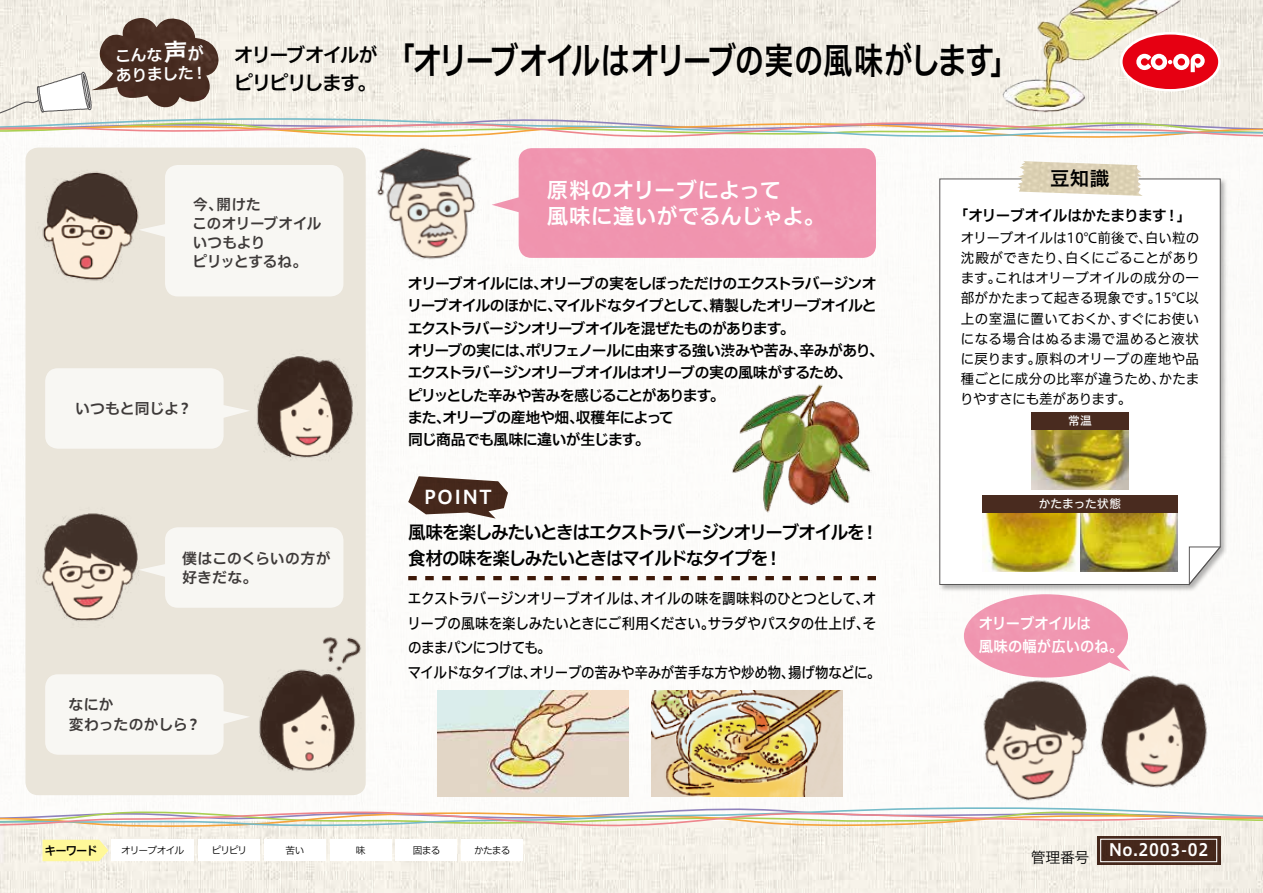
<style>
.page{position:relative;width:1263px;height:893px;background:#fff}
.page>*{position:absolute;margin:0;border:0;box-sizing:border-box;transform-origin:0 0}
.t1{font:36.15px "Hiragino UD Sans F Std W6";letter-spacing:-.055em;color:#000;scale:.8 1}
.t2{font:21.3px/26.5px "Hiragino UD Sans F Std W6";letter-spacing:.01em;color:#fff}
.t3{font:20.25px "Koburina Go Std W6";color:#000}
.t4{font:19.2px/27.6px "Hiragino UD Sans F Std W6";letter-spacing:-.055em;color:#000}
.t5{font:18.9px "Hiragino UD Sans F Std W6";letter-spacing:.05em;color:#fff}
.t6{font:18px/26.5px "Hiragino UD Sans F Std W6";letter-spacing:-.07em;color:#000}
.t7{font:16.95px "Hiragino UD Sans Std W6";letter-spacing:.05em;color:#fff;scale:.95 1}
.t8{font:15.75px/19.8px "Hiragino UD Sans F Std W6";color:#fff}
.t9{font:15.15px/22.6px "Hiragino UD Sans F Std W6";letter-spacing:.005em;color:#fff;scale:.95 1}
.t10{font:14.85px/22.4px "Hiragino UD Sans F Std W6";letter-spacing:-.055em;color:#000}
.t11{font:14.85px/24.5px "Hiragino UD Sans F Std W5";letter-spacing:-.02em;color:#000;scale:.91 1}
.t12{font:14.85px/19.2px "Hiragino UD Sans F Std W6";letter-spacing:-.005em;color:#3e3a39}
.t13{font:14.85px "Hiragino UD Sans F Std W5";color:#000;scale:.91 1}
.t14{font:14.85px "Hiragino UD Sans F Std W6";letter-spacing:-.03em;color:#000}
.t15{font:14.85px "Hiragino UD Sans F Std W3";color:#000}
.t16{font:13.8px/20.2px "Hiragino UD Sans F Std W4";color:#000}
.t17{font:13.8px/20.2px "Hiragino UD Sans F Std W4";letter-spacing:.02em;color:#000}
.t18{font:13.8px "Hiragino UD Sans F Std W4";letter-spacing:.035em;color:#000}
.t19{font:13.8px "Hiragino UD Sans F Std W4";letter-spacing:-.03em;color:#000}
.t20{font:11.7px "Hiragino UD Sans F Std W5";letter-spacing:.005em;color:#fff}
.t21{font:11.7px "Hiragino UD Sans F Std W6";letter-spacing:-.08em;color:#000;scale:.96 1}
.t22{font:9.75px "Hiragino UD Sans F Std W3";letter-spacing:-.095em;color:#000}
.s1{font-size:23.7px}
.s2{font-size:16.8px}
</style>
<div class="page">
<img style="left:0;top:0;width:1263px;height:893px">
<div style="left:0;top:128px;width:1263px;height:693px;background:#fff"></div>
<img style="left:0;top:807px;width:1263px;height:20px">
<div style="left:26px;top:148px;width:340px;height:647px;background:#eae5da;border-radius:13px"></div>
<svg style="left:147px;top:165px;width:196px;height:131px;background:#f6f5f0"></svg>
<svg style="left:43px;top:840px;width:65px;height:21px"></svg>
<div style="left:111px;top:840px;width:83px;height:21px;background:#fff"></div>
<div style="left:198px;top:840px;width:62px;height:21px;background:#fff"></div>
<div style="left:264px;top:840px;width:61px;height:21px;background:#fff"></div>
<div style="left:330px;top:840px;width:61px;height:21px;background:#fff"></div>
<div style="left:396px;top:840px;width:61px;height:21px;background:#fff"></div>
<div style="left:461px;top:840px;width:62px;height:21px;background:#fff"></div>
<img style="left:91px;top:13px;width:128px;height:41px">
<svg style="left:408px;top:476px;width:100px;height:43px"></svg>
<svg style="left:408px;top:576px;width:468px;height:4px"></svg>
<img style="left:363px;top:146px;width:137px;height:114px">
<svg style="left:1120px;top:32px;width:101px;height:60px"></svg>
<div style="left:1122px;top:35px;width:96px;height:54px;background:#e60012;border-radius:50%"></div>
<svg style="left:0;top:54px;width:1263px;height:84px;background:#e4dcd2"></svg>
<div style="left:1097px;top:836px;width:123px;height:29px;background:#492b1f"></div>
<div style="left:1100px;top:839px;width:117px;height:23px;border:1px solid #fff"></div>
<svg style="left:45px;top:674px;width:204px;height:81px;background:#f6f4ef"></svg>
<div style="left:45px;top:368px;width:192px;height:81px;background:#f8f7f3"></div>
<svg style="left:150px;top:527px;width:193px;height:81px;background:#f6f5f0"></svg>
<img style="left:964px;top:594px;width:164px;height:63px">
<img style="left:322px;top:637px;width:39px;height:24px">
<div style="left:938px;top:177px;width:290px;height:415px;background:#000;opacity:.3"></div>
<svg style="left:939px;top:179px;width:282px;height:406px"></svg>
<img style="left:1017px;top:161px;width:126px;height:35px">
<svg style="left:1189px;top:547px;width:32px;height:38px"></svg>
<img style="left:992px;top:0;width:191px;height:119px">
<img style="left:732px;top:384px;width:139px;height:129px">
<img style="left:42px;top:171px;width:105px;height:110px">
<img style="left:237px;top:354px;width:116px;height:107px">
<img style="left:1073px;top:652px;width:161px;height:156px">
<img style="left:38px;top:513px;width:112px;height:108px">
<img style="left:959px;top:657px;width:152px;height:160px">
<img style="left:259px;top:661px;width:96px;height:110px">
<img style="left:437px;top:691px;width:192px;height:106px">
<img style="left:651px;top:691px;width:192px;height:106px">
<img style="left:1031px;top:429px;width:98px;height:60px">
<div style="left:1031px;top:412px;width:98px;height:17px;background:#492b1f"></div>
<img style="left:982px;top:512px;width:98px;height:60px">
<img style="left:1080px;top:512px;width:98px;height:60px">
<div style="left:982px;top:495px;width:196px;height:17px;background:#492b1f"></div>
<p class="t8" style="left:115px;top:45px;width:93px;rotate:-2deg">こんな<span class="s1">声</span><span class="s2">が</span>ありました!</p>
<p class="t4" style="left:234px;top:40px;width:145px">オリーブオイルがピリピリします。</p>
<h1 class="t1" style="left:386px;top:33px;width:793px">「オリーブオイルはオリーブの実の風味がします「</h1>
<p class="t12" style="left:193px;top:194px;width:130px">今、<br>このオリーブオイルいつもより<br>ピリッとするね。</p>
<p class="t12" style="left:216px;top:194px;width:46px">開けた</p>
<p class="t12" style="left:75px;top:398px;width:118px">いつもと同じよ?</p>
<p class="t12" style="left:182px;top:548px;width:150px">僕はこのくらいの方が好きだな。</p>
<p class="t12" style="left:69px;top:694px;width:134px">なにか<br>変わったのかしら?</p>
<h2 class="t2" style="left:547px;top:175px;width:280px">原料のオリーブによって<br>風味に違いがでるんじゃよ。</h2>
<p class="t10" style="left:408px;top:271px;width:470px">オリーブオイルにはオリーブの実をしぼっただけのエクストラバージンオ</p>
<p class="t10" style="left:407px;top:271px;width:471px;text-indent:126px">、<br>リーブオイルのほかにマイルドなタイプとして精製したオリーブオイルと</p>
<p class="t10" style="left:408px;top:294px;width:478px;text-indent:140px">、<br>エクストラバージンオリーブオイルを混ぜたものがあります。<br>オリーブの実にはポリフェノールに由来する強い渋みや苦み辛みがあり、</p>
<p class="t10" style="left:703px;top:294px;width:16px">、</p>
<p class="t10" style="left:407px;top:338px;width:447px;text-indent:112px">、<br>エクストラバージンオリーブオイルはオリーブの実の風味がするため、ピリッとした辛みや苦みを感じることがあります。<br>またオリーブの産地や畑収穫年によって</p>
<p class="t10" style="left:793px;top:338px;width:16px">、</p>
<p class="t10" style="left:408px;top:405px;width:244px;text-indent:28px">、<br>同じ商品でも風味に違いが生じます。</p>
<p class="t10" style="left:569px;top:405px;width:16px">、</p>
<p class="t5" style="left:424px;top:482px;width:70px">POINT</p>
<p class="t6" style="left:765px;top:517px;width:102px;text-indent:-356px">風味を楽しみたいときはエクストラバージンオリーブオイルを!</p>
<p class="t6" style="left:861px;top:517px;width:19px">!</p>
<p class="t6" style="left:408px;top:544px;width:362px">食材の味を楽しみたいときはマイルドなタイプを</p>
<p class="t11" style="left:408px;top:585px;width:265px">エクストラバージンオリーブオイルは、</p>
<p class="t13" style="left:641px;top:587px;width:260px">オイルの味を調味料のひとつとしてオ、</p>
<p class="t11" style="left:407px;top:610px;width:339px">リーブの風味を楽しみたいときにご利用ください。のままパンにつけても。</p>
<p class="t11" style="left:708px;top:610px;width:187px">サラダやパスタの仕上げそ、</p>
<p class="t11" style="left:408px;top:659px;width:427px">マイルドなタイプはオリーブの苦みや辛みが苦手な方や炒め物、</p>
<p class="t11" style="left:788px;top:659px;width:103px">揚げ物などに。</p>
<p class="t11" style="left:523px;top:659px;width:16px">、</p>
<h3 class="t3" style="left:1050px;top:163px;width:61px">豆知識</h3>
<p class="t14" style="left:954px;top:204px;width:215px">「オリーブオイルはかたまります</p>
<p class="t16" style="left:1145px;top:227px;width:56px">白い粒の</p>
<p class="t10" style="left:1164px;top:204px;width:29px">!「</p>
<p class="t16" style="left:1065px;top:227px;width:136px;text-indent:-104px">オリーブオイルは10℃前後で、<br>白くにごることがあり</p>
<p class="t17" style="left:995px;top:247px;width:206px;text-indent:-34px">沈殿ができたり、<br>これはオリーブオイルの成分の一</p>
<p class="t16" style="left:961px;top:267px;width:42px">ます。</p>
<p class="t16" style="left:1118px;top:287px;width:83px;text-indent:-157px">部がかたまって起きる現象です。<br>すぐにお使い</p>
<p class="t16" style="left:1155px;top:287px;width:46px">15℃以</p>
<p class="t17" style="left:961px;top:308px;width:165px">上の室温に置いておくか、</p>
<p class="t18" style="left:961px;top:328px;width:240px">になる場合はぬるま湯で温めると液状</p>
<p class="t17" style="left:1035px;top:348px;width:165px">原料のオリーブの産地や品</p>
<p class="t16" style="left:961px;top:348px;width:82px">に戻ります。</p>
<p class="t16" style="left:961px;top:368px;width:206px">種ごとに成分の比率が違うため、</p>
<p class="t16" style="left:1159px;top:368px;width:42px">かたま</p>
<p class="t19" style="left:960px;top:389px;width:173px">りやすさにも差があります。</p>
<p class="t20" style="left:1068px;top:412px;width:25px">常温</p>
<p class="t20" style="left:1039px;top:495px;width:84px">かたまった状態</p>
<p class="t9" style="left:979px;top:611px;width:154px">オリーブオイルは<br>風味の幅が広いのね。</p>
<p class="t21" style="left:45px;top:841px;width:56px">キーワード</p>
<p class="t22" style="left:121px;top:843px;width:64px">オリーブオイル</p>
<p class="t22" style="left:212px;top:843px;width:37px">ピリピリ</p>
<p class="t22" style="left:286px;top:843px;width:20px">苦い</p>
<p class="t22" style="left:356px;top:843px;width:11px">味</p>
<p class="t22" style="left:413px;top:843px;width:29px">固まる</p>
<p class="t22" style="left:474px;top:843px;width:38px">かたまる</p>
<p class="t15" style="left:1031px;top:846px;width:60px">管理番号</p>
<p class="t7" style="left:1109px;top:837px;width:106px">No.2003-02</p>
</div>
